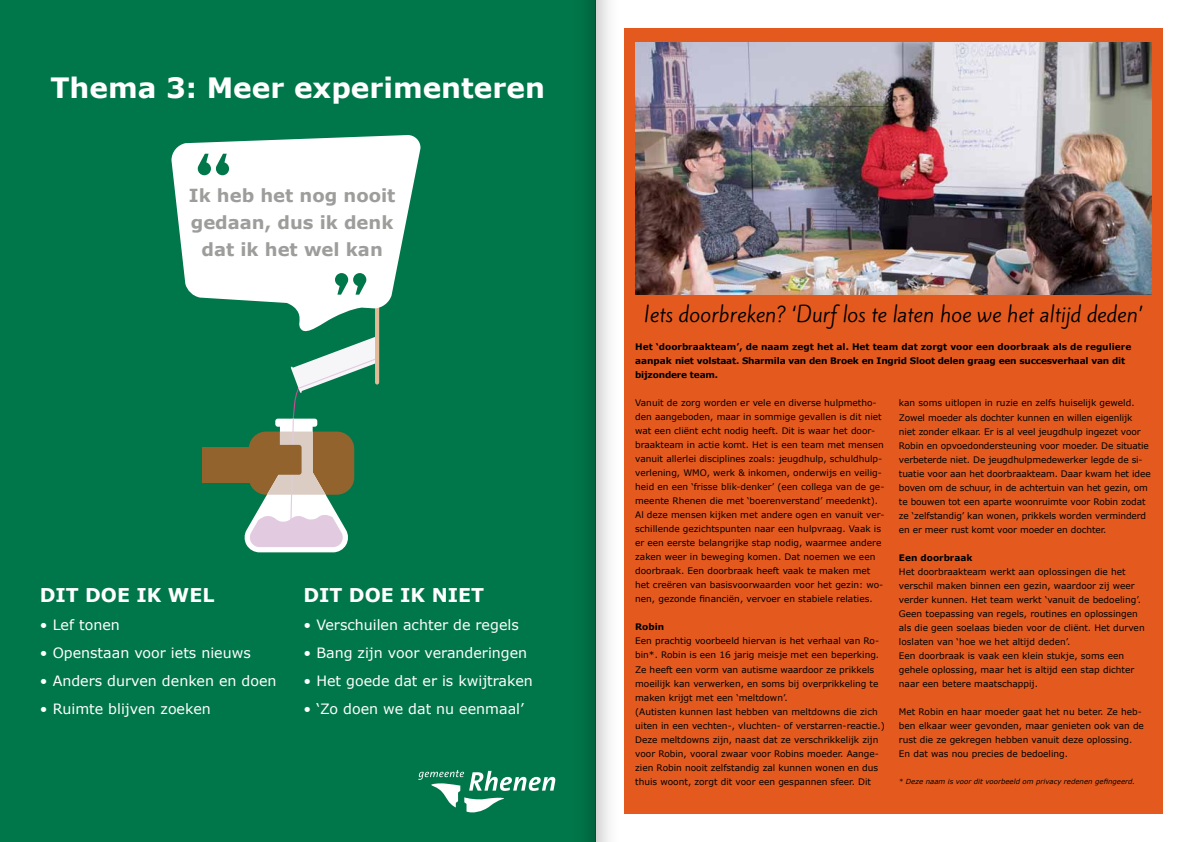
<style>
.page{position:relative;width:1191px;height:842px;background:#fff}
.page>*{position:absolute;margin:0;border:0;box-sizing:border-box;transform-origin:0 0}
.t1{font:700 28px "Verdana";color:#fff}
.t2{font:20px "Kite One";color:#000}
.t3{font:700 19px "Verdana";color:#fff}
.t4{font:700 18px/27px "Verdana";color:#9d9d9c;text-align:center}
.t5{font:14.2px "Verdana";color:#fff}
.t6{font:9px/14px "Verdana";color:#000}
.t7{font:700 9px/14px "Verdana";color:#000}
.t8{font:italic 7px "Verdana";color:#000}
</style>
<div class="page">
<div style="left:0;top:0;width:596px;height:842px;background:#000;opacity:.75"></div>
<div style="left:594px;top:0;width:597px;height:842px;background:#000;opacity:.75"></div>
<h1 class="t1" style="left:50px;top:70px;width:496px">Thema 3: Meer experimenteren</h1>
<h3 class="t4" style="left:189px;top:182px;width:208px">Ik heb het nog nooit gedaan, dus ik denk dat ik het wel kan</h3>
<h3 class="t3" style="left:40px;top:583px;width:145px">DIT DOE IK WEL</h3>
<h3 class="t5" style="left:40px;top:616px;width:82px">• Lef tonen</h3>
<h3 class="t5" style="left:40px;top:644px;width:213px">• Openstaan voor iets nieuws</h3>
<h3 class="t5" style="left:40px;top:672px;width:238px">• Anders durven denken en doen</h3>
<h3 class="t5" style="left:40px;top:700px;width:173px">• Ruimte blijven zoeken</h3>
<h3 class="t3" style="left:303px;top:583px;width:142px">DIT DOE IK NIET</h3>
<h3 class="t5" style="left:303px;top:616px;width:217px">• Verschuilen achter de regels</h3>
<h3 class="t5" style="left:303px;top:644px;width:225px">• Bang zijn voor veranderingen</h3>
<h3 class="t5" style="left:303px;top:672px;width:231px">• Het goede dat er is kwijtraken</h3>
<h3 class="t5" style="left:303px;top:700px;width:222px">• ‘Zo doen we dat nu eenmaal’</h3>
<h2 class="t2" style="left:644px;top:300px;width:500px">Iets doorbreken? ‘Durf los te laten hoe we het altijd deden’</h2>
<p class="t7" style="left:635px;top:340px;width:497px">Het ‘doorbraakteam’, de naam zegt het al. Het team dat zorgt voor een doorbraak als de reguliere aanpak niet volstaat. Sharmila van den Broek en Ingrid Sloot delen graag een succesverhaal van dit bijzondere team.</p>
<p class="t6" style="left:635px;top:396px;width:251px">Vanuit de zorg worden er vele en diverse hulpmetho&shy;den aangeboden, maar in sommige gevallen is dit niet wat een cliënt echt nodig heeft. Dit is waar het door&shy;braakteam in actie komt. Het is een team met mensen vanuit allerlei disciplines zoals: jeugdhulp, schuldhulp&shy;verlening, WMO, werk &amp; inkomen, onderwijs en veilig&shy;heid en een ‘frisse blik-denker’ (een collega van de ge&shy;meente Rhenen die met ‘boerenverstand’ meedenkt).<br>Al deze mensen kijken met andere ogen en vanuit ver&shy;schillende gezichtspunten naar een hulpvraag. Vaak is er een eerste belangrijke stap nodig, waarmee andere zaken weer in beweging komen. Dat noemen we een doorbraak. Een doorbraak heeft vaak te maken met het creëren van basisvoorwaarden voor het gezin: wo&shy;nen, gezonde financiën, vervoer en stabiele relaties.</p>
<p class="t7" style="left:635px;top:620px;width:30px">Robin</p>
<p class="t6" style="left:635px;top:634px;width:251px">Een prachtig voorbeeld hiervan is het verhaal van Ro&shy;bin*. Robin is een 16 jarig meisje met een beperking.<br>Ze heeft een vorm van autisme waardoor ze prikkels moeilijk kan verwerken, en soms bij overprikkeling te maken krijgt met een ‘meltdown’.<br>(Autisten kunnen last hebben van meltdowns die zich uiten in een vechten-, vluchten- of verstarren-reactie.)<br>Deze meltdowns zijn, naast dat ze verschrikkelijk zijn voor Robin, vooral zwaar voor Robins moeder. Aange&shy;zien Robin nooit zelfstandig zal kunnen wonen en dus thuis woont, zorgt dit voor een gespannen sfeer. Dit</p>
<p class="t6" style="left:899px;top:396px;width:253px">kan soms uitlopen in ruzie en zelfs huiselijk geweld.<br>Zowel moeder als dochter kunnen en willen eigenlijk niet zonder elkaar. Er is al veel jeugdhulp ingezet voor Robin en opvoedondersteuning voor moeder. De situatie verbeterde niet. De jeugdhulpmedewerker legde de si&shy;tuatie voor aan het doorbraakteam. Daar kwam het idee boven om de schuur, in de achtertuin van het gezin, om te bouwen tot een aparte woonruimte voor Robin zodat ze ‘zelfstandig’ kan wonen, prikkels worden verminderd en er meer rust komt voor moeder en dochter.</p>
<p class="t7" style="left:899px;top:550px;width:75px">Een doorbraak</p>
<p class="t6" style="left:899px;top:564px;width:247px">Het doorbraakteam werkt aan oplossingen die het verschil maken binnen een gezin, waardoor zij weer verder kunnen. Het team werkt ‘vanuit de bedoeling’.<br>Geen toepassing van regels, routines en oplossingen als die geen soelaas bieden voor de cliënt. Het durven loslaten van ‘hoe we het altijd deden’.<br>Een doorbraak is vaak een klein stukje, soms een gehele oplossing, maar het is altijd een stap dichter naar een betere maatschappij.</p>
<p class="t6" style="left:899px;top:704px;width:247px">Met Robin en haar moeder gaat het nu beter. Ze heb&shy;ben elkaar weer gevonden, maar genieten ook van de rust die ze gekregen hebben vanuit deze oplossing.<br>En dat was nou precies de bedoeling.</p>
<p class="t8" style="left:899px;top:777px;width:238px">* Deze naam is voor dit voorbeeld om privacy redenen gefingeerd.</p>
</div>
